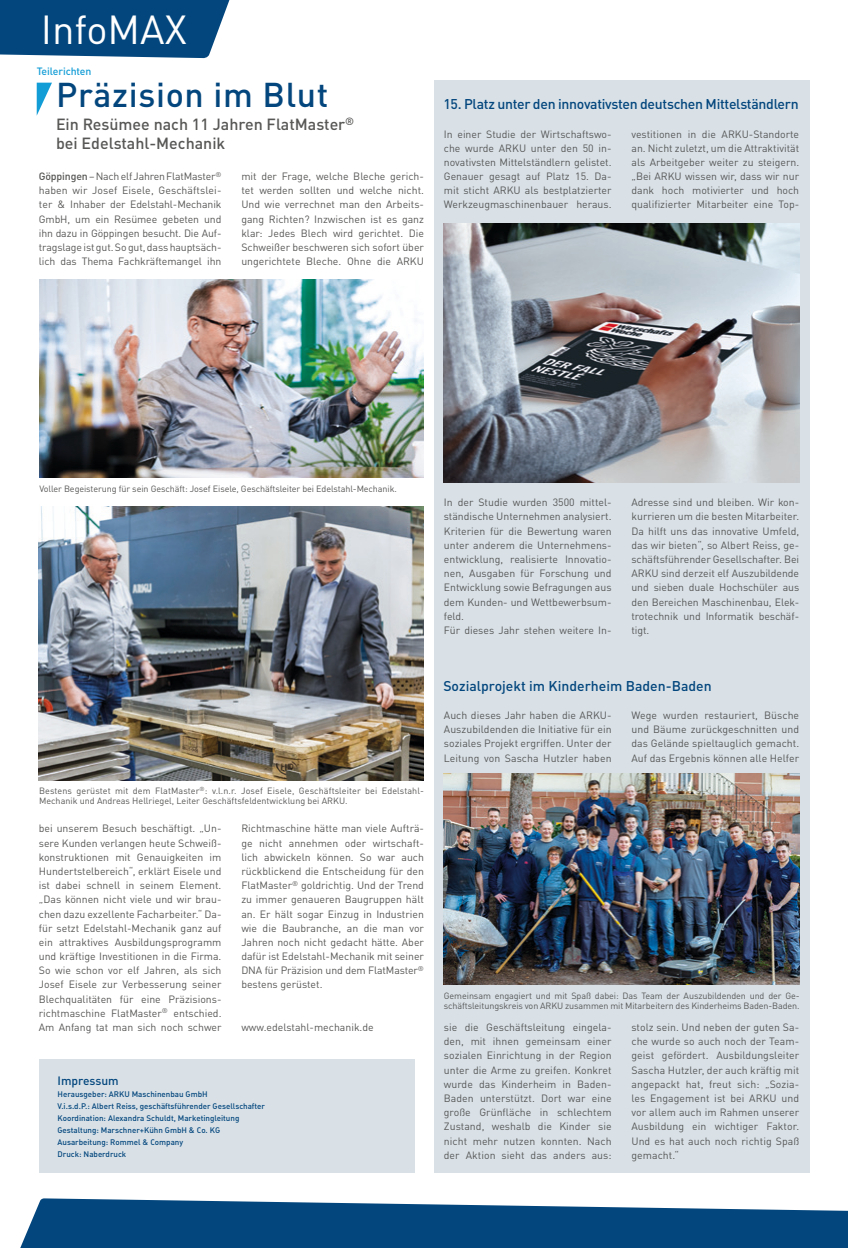
<style>
.page{position:relative;width:848px;height:1248px;background:#fff}
.page>*{position:absolute;margin:0;border:0;box-sizing:border-box;transform-origin:0 0}
.t1{font:40px "DIN";color:#fff}
.t2{font:500 34px "DINOT";letter-spacing:.02em;color:#03467d}
.t3{font:500 16px/19.2px "DINOT";color:#575756}
.t4{font:500 14px "DINOT";letter-spacing:-.02em;color:#03467d}
.t5{font:500 14px "DINOT";color:#03467d}
.t6{font:12px "DIN Medium Alternate";color:#03467d}
.t7{font:10.5px/14.2px "DINOT";color:#575756;text-align:justify}
.t8{font:500 10.5px "DINOT";letter-spacing:-.01em;color:#139dd6}
.t9{font:9px/10px "DINOT";letter-spacing:-.01em;color:#575756}
.t10{font:8px/12px "DIN Medium Alternate";color:#03467d}
.s1{font-weight:500}
</style>
<div class="page">
<div style="left:434px;top:81px;width:375px;height:1091px;background:#d9e1e7"></div>
<div style="left:39px;top:1059px;width:375px;height:113px;background:#d9e1e7"></div>
<svg style="left:0;top:0;width:230px;height:58px;background:#165386"></svg>
<svg style="left:20px;top:1198px;width:828px;height:49px;background:#27608f"></svg>
<img style="left:444px;top:773px;width:355px;height:211px">
<img style="left:444px;top:223px;width:355px;height:259px">
<svg style="left:37px;top:83px;width:15px;height:32px"></svg>
<img style="left:39px;top:506px;width:385px;height:274px">
<img style="left:39px;top:279px;width:384px;height:198px">
<h1 class="t1" style="left:41px;top:4px;width:147px">InfoMAX</h1>
<p class="t8" style="left:37px;top:64px;width:56px">Teilerichten</p>
<h2 class="t2" style="left:56px;top:73px;width:274px">Präzision im Blut</h2>
<h3 class="t3" style="left:56px;top:114px;width:300px">Ein Resümee nach 11 Jahren FlatMaster<sup>® </sup>bei Edelstahl-Mechanik</h3>
<p class="t7" style="left:39px;top:169px;width:184px"><span class="s1">Göppingen</span> – Nach elf Jahren FlatMaster<sup>® </sup>haben wir Josef Eisele, Geschäftslei&shy;ter &amp; Inhaber der Edelstahl-Mechanik GmbH, um ein Resümee gebeten und ihn dazu in Göppingen besucht. Die Auf&shy;tragslage ist gut. So gut, dass hauptsäch&shy;lich das Thema Fachkräftemangel ihn</p>
<p class="t7" style="left:241px;top:169px;width:184px">mit der Frage, welche Bleche gerich&shy;tet werden sollten und welche nicht.<br>Und wie verrechnet man den Arbeits&shy;gang Richten? Inzwischen ist es ganz klar: Jedes Blech wird gerichtet. Die Schweißer beschweren sich sofort über ungerichtete Bleche. Ohne die ARKU</p>
<h3 class="t4" style="left:443px;top:95px;width:357px">15. Platz unter den innovativsten deutschen Mittelständlern</h3>
<p class="t7" style="left:444px;top:126px;width:169px">In einer Studie der Wirtschaftswo&shy;che wurde ARKU unter den 50 in&shy;novativsten Mittelständlern gelistet.<br>Genauer gesagt auf Platz 15. Da&shy;mit sticht ARKU als bestplatzierter Werkzeugmaschinenbauer heraus.</p>
<p class="t7" style="left:631px;top:126px;width:169px">vestitionen in die ARKU-Standorte an. Nicht zuletzt, um die Attraktivität als Arbeitgeber weiter zu steigern. „Bei ARKU wissen wir, dass wir nur dank hoch motivierter und hoch qualifizierter Mitarbeiter eine Top-</p>
<p class="t9" style="left:39px;top:483px;width:359px">Voller Begeisterung für sein Geschäft: Josef Eisele, Geschäftsleiter bei Edelstahl-Mechanik.</p>
<p class="t9" style="left:39px;top:785px;width:386px">Bestens gerüstet mit dem FlatMaster<sup>®</sup>: v.l.n.r. Josef Eisele, Geschäftsleiter bei Edelstahl-<br>Mechanik und Andreas Hellriegel, Leiter Geschäftsfeldentwicklung bei ARKU.</p>
<p class="t7" style="left:39px;top:821px;width:184px">bei unserem Besuch beschäftigt. „Un&shy;sere Kunden verlangen heute Schweiß&shy;konstruktionen mit Genauigkeiten im Hundertstelbereich“, erklärt Eisele und ist dabei schnell in seinem Element. „Das können nicht viele und wir brau&shy;chen dazu exzellente Facharbeiter.“ Da&shy;für setzt Edelstahl-Mechanik ganz auf ein attraktives Ausbildungsprogramm und kräftige Investitionen in die Firma.<br>So wie schon vor elf Jahren, als sich Josef Eisele zur Verbesserung seiner Blechqualitäten für eine Präzisions&shy;richtmaschine FlatMaster<sup>®</sup> entschied.<br>Am Anfang tat man sich noch schwer</p>
<p class="t7" style="left:241px;top:821px;width:184px">Richtmaschine hätte man viele Aufträ&shy;ge nicht annehmen oder wirtschaft&shy;lich abwickeln können. So war auch rückblickend die Entscheidung für den FlatMaster<sup>®</sup> goldrichtig. Und der Trend zu immer genaueren Baugruppen hält an. Er hält sogar Einzug in Industrien wie die Baubranche, an die man vor Jahren noch nicht gedacht hätte. Aber dafür ist Edelstahl-Mechanik mit seiner DNA für Präzision und dem FlatMaster<sup>® </sup>bestens gerüstet.</p>
<p class="t7" style="left:241px;top:1019px;width:134px">www.edelstahl-mechanik.de</p>
<p class="t6" style="left:57px;top:1072px;width:63px">Impressum</p>
<p class="t10" style="left:57px;top:1087px;width:209px">Herausgeber: ARKU Maschinenbau GmbH<br>V.i.s.d.P.: Albert Reiss, geschäftsführender Gesellschafter Koordination: Alexandra Schuldt, Marketingleitung Gestaltung: Marschner+Kühn GmbH &amp; Co. KG Ausarbeitung: Rommel &amp; Company<br>Druck: Naberdruck</p>
<p class="t7" style="left:444px;top:495px;width:169px;text-align:left">In der Studie wurden 3500 mittel&shy;ständische Unternehmen analysiert.<br>Kriterien für die Bewertung waren unter anderem die Unternehmens&shy;entwicklung, realisierte Innovatio&shy;nen, Ausgaben für Forschung und<br>Entwicklung sowie Befragungen aus dem Kunden- und Wettbewerbsum&shy;feld.<br>Für dieses Jahr stehen weitere In-</p>
<p class="t7" style="left:631px;top:495px;width:169px">Adresse sind und bleiben. Wir kon&shy;kurrieren um die besten Mitarbeiter.<br>Da hilft uns das innovative Umfeld, das wir bieten“, so Albert Reiss, ge&shy;schäftsführender Gesellschafter. Bei ARKU sind derzeit elf Auszubildende und sieben duale Hochschüler aus den Bereichen Maschinenbau, Elek&shy;trotechnik und Informatik beschäf&shy;tigt.</p>
<h3 class="t5" style="left:443px;top:676px;width:270px">Sozialprojekt im Kinderheim Baden-Baden</h3>
<p class="t7" style="left:444px;top:708px;width:169px">Auch dieses Jahr haben die ARKU-Auszubildenden die Initiative für ein soziales Projekt ergriffen. Unter der Leitung von Sascha Hutzler haben</p>
<p class="t7" style="left:631px;top:708px;width:169px">Wege wurden restauriert, Büsche und Bäume zurückgeschnitten und das Gelände spieltauglich gemacht.<br>Auf das Ergebnis können alle Helfer</p>
<p class="t9" style="left:444px;top:990px;width:357px">Gemeinsam engagiert und mit Spaß dabei: Das Team der Auszubildenden und der Ge&shy;schäftsleitungskreis von ARKU zusammen mit Mitarbeitern des Kinderheims Baden-Baden.</p>
<p class="t7" style="left:444px;top:1019px;width:169px">sie die Geschäftsleitung eingela&shy;den, mit ihnen gemeinsam einer sozialen Einrichtung in der Region unter die Arme zu greifen. Konkret wurde das Kinderheim in Baden-Baden unterstützt. Dort war eine große Grünfläche in schlechtem Zustand, weshalb die Kinder sie nicht mehr nutzen konnten. Nach der Aktion sieht das anders aus:</p>
<p class="t7" style="left:631px;top:1019px;width:169px">stolz sein. Und neben der guten Sa&shy;che wurde so auch noch der Team&shy;geist gefördert. Ausbildungsleiter Sascha Hutzler, der auch kräftig mit angepackt hat, freut sich: „Sozia&shy;les Engagement ist bei ARKU und vor allem auch im Rahmen unserer Ausbildung ein wichtiger Faktor.<br>Und es hat auch noch richtig Spaß gemacht.“</p>
</div>
